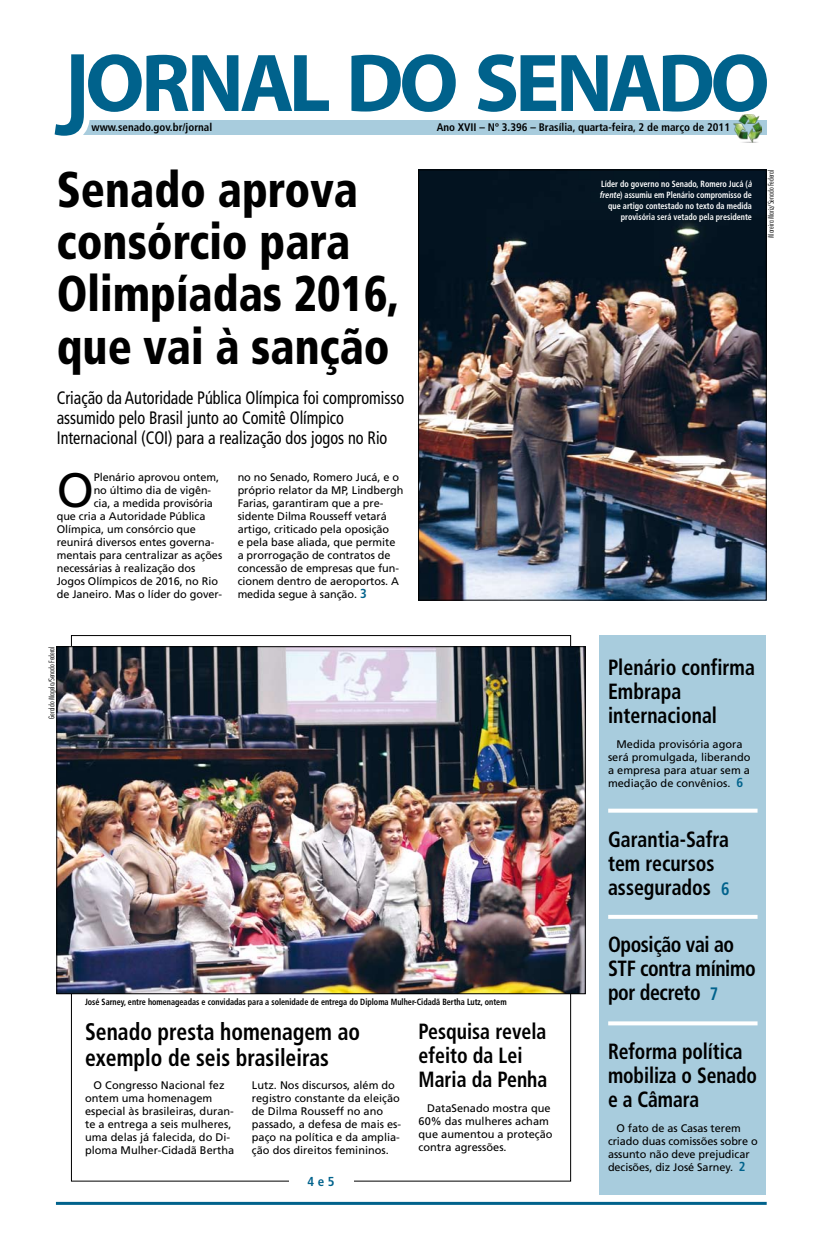
<style>
.page{position:relative;width:823px;height:1248px;background:#fff}
.page>*{position:absolute;margin:0;border:0;box-sizing:border-box;transform-origin:0 0}
.t1{font:900 condensed 50px/52px "Frutiger";color:#000;scale:.9 1}
.t2{font:48.2px "Frutiger";color:#000}
.t3{font:700 condensed 24px/26px "Frutiger";color:#000;scale:.9 1}
.t4{font:700 condensed 22px/24px "Frutiger";color:#000;scale:.9 1}
.t5{font:700 condensed 22px/24px "Frutiger";letter-spacing:-.02em;color:#000;scale:.9 1}
.t6{font:700 condensed 22px/24px "Frutiger";color:#000;scale:.89 1}
.t7{font:condensed 18px/20px "Frutiger";color:#000;scale:.9 1}
.t8{font:700 condensed 13px "Frutiger";color:#00628c}
.t9{font:11px/13px "Frutiger";letter-spacing:-.005em;color:#000}
.t10{font:700 condensed 11px "Frutiger";color:#000}
.t11{font:700 condensed 9px/11px "Frutiger";color:#fff;text-align:right;scale:.9 1}
.t12{font:700 condensed 9px "Frutiger";color:#000;scale:.9 1}
.t13{font:300 condensed 8px "Futura BT";color:#000}
.s1{font-style:italic}
.s2{font-weight:700;font-stretch:condensed;font-size:13px;color:#00628c}
.s3{font-size:18px;color:#00628c}
</style>
<div class="page">
<hr style="left:56px;top:1201px;width:710px;height:3px;background:#00628c">
<div style="left:55px;top:120px;width:711px;height:14px;background:#a8ccdd"></div>
<div style="left:599px;top:635px;width:166px;height:558px;background:#a8ccdd"></div>
<svg style="left:55px;top:54px;width:274px;height:82px"></svg>
<svg style="left:351px;top:54px;width:104px;height:58px"></svg>
<svg style="left:477px;top:54px;width:78px;height:58px"></svg>
<svg style="left:561px;top:54px;width:205px;height:58px"></svg>
<img style="left:733px;top:115px;width:27px;height:27px">
<img style="left:420px;top:172px;width:343px;height:426px">
<div style="left:418px;top:170px;width:347px;height:430px;border:1px solid #000"></div>
<img style="left:59px;top:648px;width:524px;height:343px">
<svg style="left:608px;top:808px;width:149px;height:4px"></svg>
<svg style="left:608px;top:914px;width:149px;height:4px"></svg>
<svg style="left:608px;top:1021px;width:149px;height:4px"></svg>
<p class="t10" style="left:91px;top:121px;width:122px">www.senado.gov.br/jornal</p>
<p class="t10" style="left:436px;top:121px;width:295px">Ano XVII – Nº 3.396 – Brasília, quarta-feira, 2 de março de 2011</p>
<h1 class="t1" style="left:57px;top:164px;width:382px">Senado aprova consórcio para<br>Olimpíadas 2016, que vai à sanção</h1>
<h3 class="t7" style="left:57px;top:388px;width:387px">Criação da Autoridade Pública Olímpica foi compromisso assumido pelo Brasil junto ao Comitê Olímpico<br>Internacional (COI) para a realização dos jogos no Rio</h3>
<h2 class="t2" style="left:57px;top:461px;width:39px">O</h2>
<p class="t9" style="left:94px;top:470px;width:127px">Plenário aprovou ontem,</p>
<p class="t11" style="left:599px;top:179px;width:173px">Líder do governo no Senado, Romero Jucá (<span class="s1">à frente</span>) assumiu em Plenário compromisso de que artigo contestado no texto da medida provisória será vetado pela presidente</p>
<p class="t9" style="left:237px;top:470px;width:167px">no no Senado, Romero Jucá, e o próprio relator da MP, Lindbergh<br>Farias, garantiram que a pre&shy;sidente Dilma Rousseff vetará artigo, criticado pela oposição<br>e pela base aliada, que permite a prorrogação de contratos de concessão de empresas que fun&shy;cionem dentro de aeroportos. A medida segue à sanção. <span class="s2">3</span></p>
<p class="t9" style="left:94px;top:483px;width:119px">no último dia de vigên-</p>
<p class="t9" style="left:94px;top:496px;width:121px">cia, a medida provisória</p>
<p class="t9" style="left:57px;top:509px;width:150px">que cria a Autoridade Pública</p>
<p class="t9" style="left:57px;top:522px;width:141px">Olímpica, um consórcio que</p>
<p class="t9" style="left:57px;top:535px;width:159px">reunirá diversos entes governa-</p>
<p class="t9" style="left:57px;top:548px;width:167px">mentais para centralizar as ações</p>
<p class="t9" style="left:57px;top:561px;width:140px">necessárias à realização dos</p>
<p class="t9" style="left:57px;top:574px;width:163px">Jogos Olímpicos de 2016, no Rio</p>
<p class="t9" style="left:57px;top:587px;width:167px">de Janeiro. Mas o líder do gover-</p>
<p class="t13" style="left:765px;top:237px;width:69px;rotate:-90deg">Moreira Mariz/Senado Federal</p>
<p class="t13" style="left:47px;top:718px;width:74px;rotate:-90deg">Geraldo Magela/Senado Federal</p>
<p class="t12" style="left:85px;top:996px;width:469px">José Sarney, entre homenageadas e convidadas para a solenidade de entrega do Diploma Mulher-Cidadã Bertha Lutz, ontem</p>
<h3 class="t3" style="left:85px;top:1018px;width:307px">Senado presta homenagem ao exemplo de seis brasileiras</h3>
<p class="t9" style="left:85px;top:1078px;width:150px;text-indent:9px">O Congresso Nacional fez ontem uma homenagem especial às brasileiras, duran&shy;te a entrega a seis mulheres, uma delas já falecida, do Di&shy;ploma Mulher-Cidadã Bertha</p>
<p class="t9" style="left:252px;top:1078px;width:151px">Lutz. Nos discursos, além do registro constante da eleição de Dilma Rousseff no ano passado, a defesa de mais es&shy;paço na política e da amplia&shy;ção dos direitos femininos.</p>
<p class="t8" style="left:307px;top:1173px;width:28px">4 e 5</p>
<h3 class="t4" style="left:418px;top:1019px;width:145px">Pesquisa revela efeito da Lei<br>Maria da Penha</h3>
<p class="t9" style="left:418px;top:1101px;width:135px;text-indent:9px">DataSenado mostra que<br>60% das mulheres acham que aumentou a proteção contra agressões.</p>
<h3 class="t4" style="left:607px;top:655px;width:165px">Plenário confirma<br>Embrapa internacional</h3>
<p class="t9" style="left:607px;top:738px;width:144px;text-indent:9px">Medida provisória agora será promulgada, liberando a empresa para atuar sem a mediação de convênios. <span class="s2">6</span></p>
<h3 class="t4" style="left:607px;top:826px;width:137px">Garantia-Safra tem recursos assegurados <span class="s3">6</span></h3>
<h3 class="t5" style="left:607px;top:932px;width:165px">Oposição vai ao<br>STF contra mínimo por decreto <span class="s3">7</span></h3>
<h3 class="t6" style="left:607px;top:1038px;width:169px">Reforma política mobiliza o Senado e a Câmara</h3>
<p class="t9" style="left:607px;top:1121px;width:151px;text-indent:9px">O fato de as Casas terem criado duas comissões sobre o assunto não deve prejudicar decisões, diz José Sarney. <span class="s2">2</span></p>
</div>
